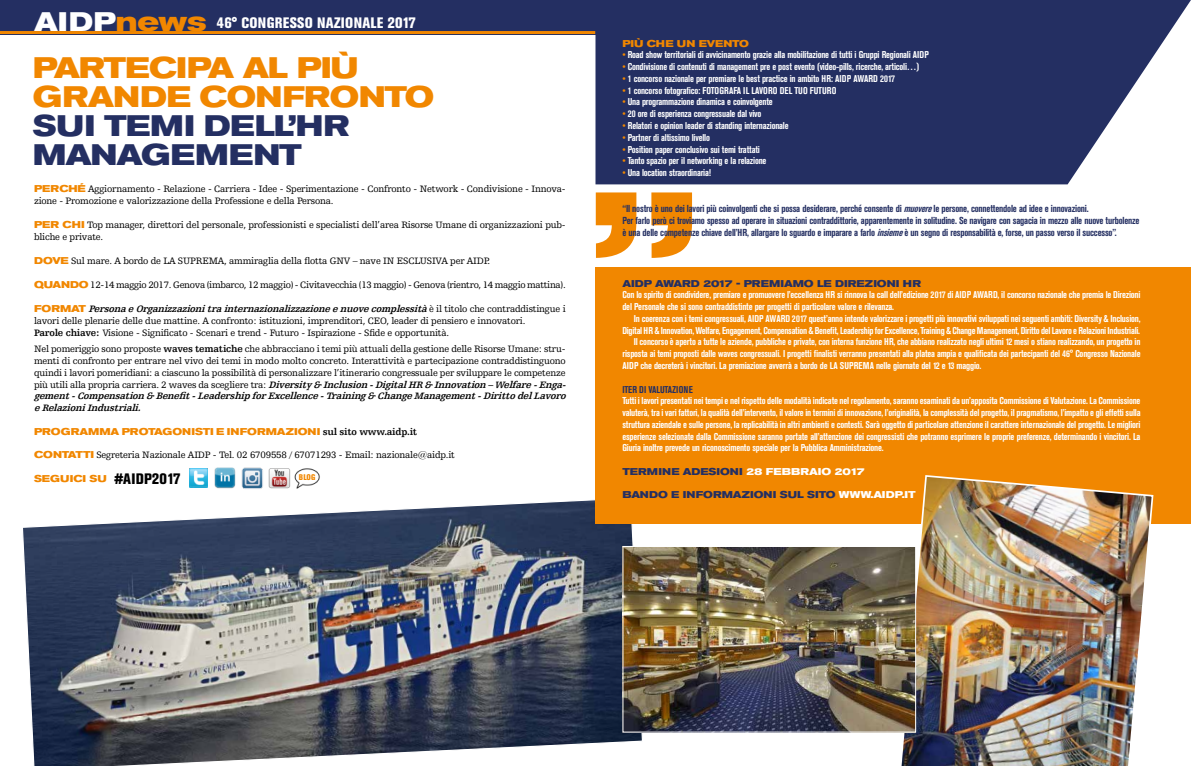
<style>
.page{position:relative;width:1191px;height:766px;background:#fff}
.page>*{position:absolute;margin:0;border:0;box-sizing:border-box;transform-origin:0 0}
.t1{font:700 expanded 29.4px/29px "Akzidenz Grotesk BE";letter-spacing:-.02em;color:#f18700}
.t2{font:700 expanded 29.4px/29px "Akzidenz Grotesk BE";letter-spacing:-.01em;color:#242f62}
.t3{font:800 condensed 15px "Akzidenz Grotesk BE";letter-spacing:.02em;color:#fff}
.t4{font:700 condensed 10.1px/12.1px "Akzidenz Grotesk BE";letter-spacing:-.02em;color:#242f62}
.t5{font:700 condensed 9.8px/11.8px "Akzidenz Grotesk BE";letter-spacing:-.02em;color:#fff}
.t6{font:9.8px/11.8px "Humanist Slabserif 712 BT";letter-spacing:-.02em;color:#000}
.t7{font:700 expanded 9.8px "Akzidenz Grotesk BE";color:#242f62}
.t8{font:700 expanded 9.8px "Akzidenz Grotesk BE";color:#f18700}
.t9{font:700 condensed 9.8px "Akzidenz Grotesk BE";color:#242f62}
.t10{font:800 condensed 8.1px "Akzidenz Grotesk BE";color:#f18700}
.s1{font-weight:700;font-stretch:expanded;font-size:26.6px}
.s2{font-weight:700;font-stretch:expanded;font-size:26.6px;color:#f18700}
.s3{font-family:"Akzidenz Grotesk BE";font-weight:700;font-stretch:expanded;color:#f18700}
.s4{font-weight:700;font-style:italic}
.s5{font-weight:700}
.s6{font-family:"Humanist Slabserif 712 BT";font-stretch:normal;color:#000}
.s7{font-weight:800;font-stretch:condensed;font-size:15px;color:#000}
.s8{color:#f18700}
.s9{font-style:italic}
.s10{color:#fff}
</style>
<div class="page">
<div style="left:0;top:0;width:1145px;height:34px;background:#242f62"></div>
<hr style="left:0;top:31px;width:595px;height:3px;background:#f18700">
<img style="left:23px;top:500px;width:620px;height:265px">
<svg style="left:595px;top:0;width:596px;height:184px;fill:#242f62"></svg>
<div style="left:595px;top:267px;width:596px;height:257px;background:#f18700"></div>
<img style="left:898px;top:475px;width:256px;height:290px">
<img style="left:624px;top:548px;width:290px;height:182px">
<div style="left:622px;top:546px;width:294px;height:186px;border:1px solid #fff"></div>
<svg style="left:596px;top:192px;width:96px;height:66px"></svg>
<img style="left:189px;top:468px;width:19px;height:19px">
<img style="left:215px;top:467px;width:20px;height:21px">
<img style="left:241px;top:467px;width:22px;height:22px">
<img style="left:268px;top:468px;width:23px;height:20px">
<img style="left:294px;top:468px;width:26px;height:21px">
<h2 class="t3" style="left:34px;top:14px;width:383px"><span class="s1">AIDP</span><span class="s2">news</span> 46° CONGRESSO NAZIONALE 2017</h2>
<h1 class="t1" style="left:33px;top:54px;width:403px">PARTECIPA AL PIÙ<br>GRANDE CONFRONTO</h1>
<h1 class="t2" style="left:33px;top:112px;width:318px">SUI TEMI DELL’HR<br>MANAGEMENT</h1>
<p class="t6" style="left:34px;top:183px;width:533px"><span class="s3">PERCHÉ</span> Aggiornamento - Relazione - Carriera - Idee - Sperimentazione - Confronto - Network - Condivisione - Innova&shy;zione - Promozione e valorizzazione della Professione e della Persona.</p>
<p class="t6" style="left:34px;top:219px;width:533px"><span class="s3">PER CHI</span> Top manager, direttori del personale, professionisti e specialisti dell’area Risorse Umane di organizzazioni pub&shy;bliche e private.</p>
<p class="t6" style="left:34px;top:255px;width:458px"><span class="s3">DOVE</span> Sul mare. A bordo de LA SUPREMA, ammiraglia della flotta GNV – nave IN ESCLUSIVA per AIDP.</p>
<p class="t6" style="left:34px;top:279px;width:533px"><span class="s3">QUANDO</span> 12-14 maggio 2017. Genova (imbarco, 12 maggio) - Civitavecchia (13 maggio) - Genova (rientro, 14 maggio mattina).</p>
<p class="t6" style="left:34px;top:302px;width:533px"><span class="s3">F O R M AT</span> <span class="s4">PersonaeOrganizzazionitrainternazionalizzazioneenuovecomplessità</span>è i l t i t o l o c h e c o n t r a d d i s t i n g u e i lavori delle plenarie delle due mattine. A confronto: istituzioni, imprenditori, CEO, leader di pensiero e innovatori.<br><span class="s5">Parole chiave:</span> Visione - Significato - Scenari e trend - Futuro - Ispirazione - Sfide e opportunità.</p>
<p class="t6" style="left:34px;top:343px;width:536px">Nel pomeriggio sono proposte <span class="s5">waves tematiche</span> che abbracciano i temi più attuali della gestione delle Risorse Umane: stru&shy;menti di confronto per entrare nel vivo dei temi in modo molto concreto. Interattività e partecipazione contraddistinguono quindi i lavori pomeridiani: a ciascuno la possibilità di personalizzare l’itinerario congressuale per sviluppare le competenze p i ù u t i l i a l l a p r o p r i a c a r r i e r a . 2 w a v e s d a s c e g l i e r e t r a : <span class="s4">Diversity&amp; Inclusion -DigitalHR &amp; Innovation –Welfare-Enga&shy;gement-Compensation &amp; Benefit-LeadershipforExcellence-Training&amp; ChangeManagement-DirittodelLavoro eRelazioniIndustriali.</span></p>
<p class="t8" style="left:34px;top:425px;width:385px">PROGRAMMA PROTAGONISTI E INFORMAZIONI <span class="s6">sul sito www.aidp.it</span></p>
<p class="t6" style="left:34px;top:449px;width:422px"><span class="s3">CONTATTI</span> Segreteria Nazionale AIDP - Tel. 02 6709558 / 67071293 - Email: nazionale@aidp.it</p>
<p class="t8" style="left:34px;top:472px;width:148px">SEGUICI SU <span class="s7">#AIDP2017</span></p>
<p class="t10" style="left:299px;top:472px;width:18px">BLOG</p>
<p class="t8" style="left:622px;top:38px;width:128px">PIÙ CHE UN EVENTO</p>
<p class="t5" style="left:622px;top:49px;width:308px"><span class="s8">•</span> Road show territoriali di avvicinamento grazie alla mobilitazione di tutti i Gruppi Regionali AIDP</p>
<p class="t5" style="left:622px;top:61px;width:298px"><span class="s8">•</span> Condivisione di contenuti di management pre e post evento (video-pills, ricerche, articoli…)</p>
<p class="t5" style="left:622px;top:73px;width:274px"><span class="s8">•</span> 1 concorso nazionale per premiare le best practice in ambito HR: AIDP AWARD 2017</p>
<p class="t5" style="left:622px;top:84px;width:215px"><span class="s8">•</span> 1 concorso fotografico: FOTOGRAFA IL LAVORO DEL TUO FUTURO</p>
<p class="t5" style="left:622px;top:96px;width:152px"><span class="s8">•</span> Una programmazione dinamica e coinvolgente</p>
<p class="t5" style="left:622px;top:108px;width:140px"><span class="s8">•</span> 20 ore di esperienza congressuale dal vivo</p>
<p class="t5" style="left:622px;top:120px;width:168px"><span class="s8">•</span> Relatori e opinion leader di standing internazionale</p>
<p class="t5" style="left:622px;top:132px;width:89px"><span class="s8">•</span> Partner di altissimo livello</p>
<p class="t5" style="left:622px;top:143px;width:139px"><span class="s8">•</span> Position paper conclusivo sui temi trattati</p>
<p class="t5" style="left:622px;top:155px;width:146px"><span class="s8">•</span> Tanto spazio per il networking e la relazione</p>
<p class="t5" style="left:622px;top:167px;width:90px"><span class="s8">•</span> Una location straordinaria!</p>
<p class="t4" style="left:622px;top:202px;width:518px">“Il nostro è uno dei lavori più coinvolgenti che si possa desiderare, perché consente di <span class="s9">muovere</span>le persone, connettendole ad idee e innovazioni.<br>Per farlo però ci troviamo spesso ad operare in situazioni contraddittorie, apparentemente in solitudine. Se navigare con sagacia in mezzo alle nuove turbolenze è una delle competenze chiave dell’HR, allargare lo sguardo e imparare a farlo <span class="s9">insieme</span>è un segno di responsabilità e, forse, un passo verso il successo”.</p>
<p class="t7" style="left:622px;top:277px;width:300px">AIDP AWARD 2017 - PREMIAMO LE DIREZIONI HR</p>
<p class="t5" style="left:622px;top:289px;width:519px">Con lo spirito di condividere, premiare e promuovere l’eccellenza HR si rinnova la call dell’edizione 2017 di AIDP AWARD, il concorso nazionale che premia le Direzioni del Personale che si sono contraddistinte per progetti di particolare valore e rilevanza.</p>
<p class="t5" style="left:634px;top:312px;width:508px">In coerenza con i temi congressuali, AIDP AWARD 2017 quest’anno intende valorizzare i progetti più innovativi sviluppati nei seguenti ambiti: Diversity &amp; Inclusion,</p>
<p class="t5" style="left:622px;top:324px;width:519px">Digital HR &amp; Innovation, Welfare, Engagement, Compensation &amp; Benefit, Leadership for Excellence, Training &amp; Change Management, Diritto del Lavoro e Relazioni Industriali.</p>
<p class="t5" style="left:634px;top:336px;width:508px">Il concorso è aperto a tutte le aziende, pubbliche e private, con interna funzione HR, che abbiano realizzato negli ultimi 12 mesi o stiano realizzando, un progetto in</p>
<p class="t5" style="left:622px;top:348px;width:519px">risposta ai temi proposti dalle waves congressuali. I progetti finalisti verranno presentati alla platea ampia e qualificata dei partecipanti del 46° Congresso Nazionale</p>
<p class="t5" style="left:622px;top:359px;width:360px">AIDP che decreterà i vincitori. La premiazione avverrà a bordo de LA SUPREMA nelle giornate del 12 e 13 maggio.</p>
<p class="t9" style="left:622px;top:383px;width:72px">ITER DI VALUTAZIONE</p>
<p class="t5" style="left:622px;top:395px;width:519px;text-align:justify">Tutti i lavori presentati nei tempi e nel rispetto delle modalità indicate nel regolamento, saranno esaminati da un’apposita Commissione di Valutazione. La Commissione valuterà, tra i vari fattori, la qualità dell’intervento, il valore in termini di innovazione, l’originalità, la complessità del progetto, il pragmatismo, l’impatto e gli effetti sulla struttura aziendale e sulle persone, la replicabilità in altri ambienti e contesti. Sarà oggetto di particolare attenzione il carattere internazionale del progetto. Le migliori esperienze selezionate dalla Commissione saranno portate all’attenzione dei congressisti che potranno esprimere le proprie preferenze, determinando i vincitori. La Giuria inoltre prevede un riconoscimento speciale per la Pubblica Amministrazione.</p>
<p class="t7" style="left:622px;top:465px;width:244px">TERMINE ADESIONI <span class="s10">28 FEBBRAIO 2017</span></p>
<p class="t7" style="left:622px;top:489px;width:295px">BANDO E INFORMAZIONI SUL SITO <span class="s10">WWW.AIDP.IT</span></p>
</div>
